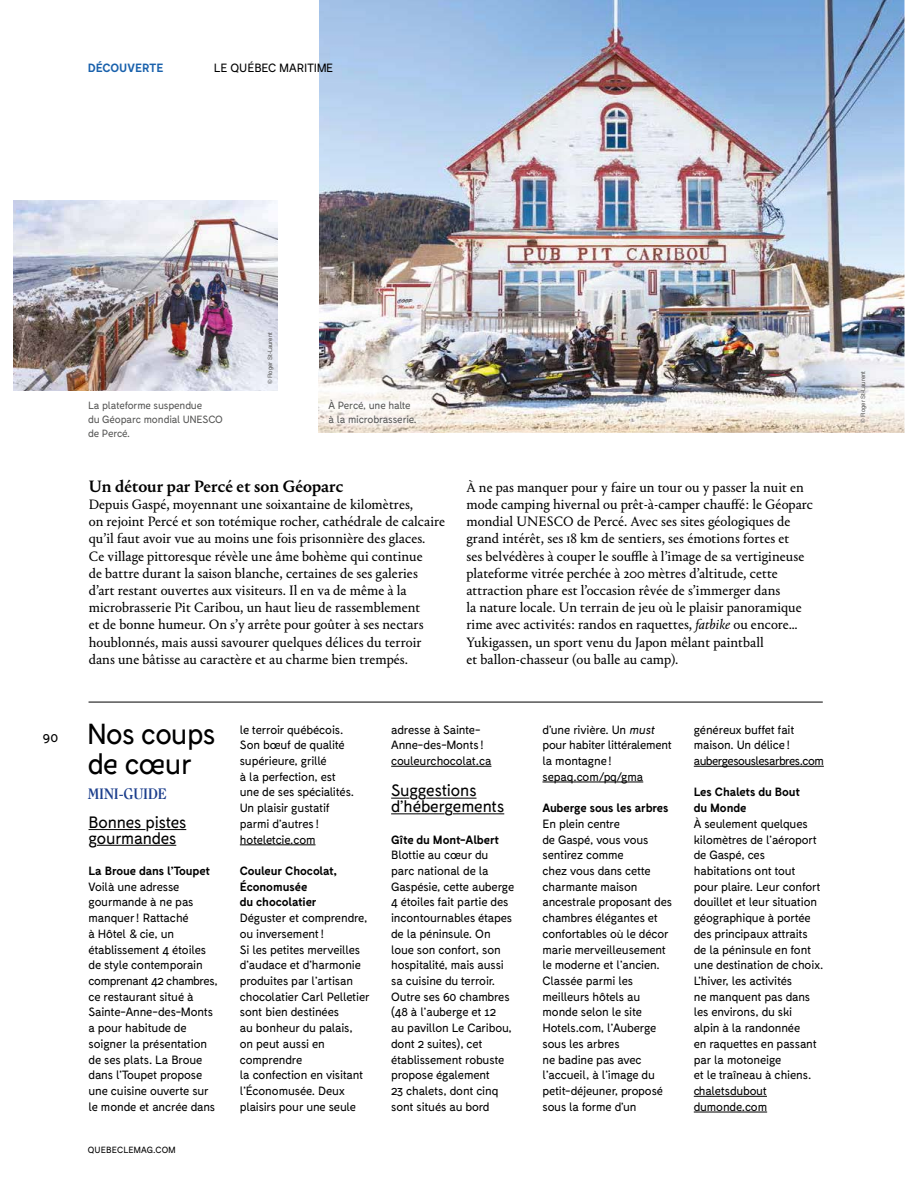
<style>
.page{position:relative;width:918px;height:1188px;background:#fff}
.page>*{position:absolute;margin:0;border:0;box-sizing:border-box;transform-origin:0 0}
.t1{font:28.95px/30.5px "Fabrik";letter-spacing:-.02em;color:#000}
.t2{font:500 17.25px "Portrait Text";color:#000}
.t3{font:16.5px/15.8px "Fabrik";color:#000}
.t4{font:700 15px "Clearface LT";letter-spacing:-.01em;color:#1c3e8c}
.t5{font:14.25px/17.2px "Portrait Text";color:#000}
.t6{font:13.5px "Fabrik";color:#000}
.t7{font:12px/15.8px "Fabrik";letter-spacing:-.01em;color:#000}
.t8{font:700 12px/15.8px "Fabrik";color:#000}
.t9{font:700 12px "Fabrik";color:#1961ac}
.t10{font:10.5px/14.2px "Fabrik";letter-spacing:-.01em;color:#575756}
.t11{font:9px "Fabrik";letter-spacing:.01em;color:#000}
.t12{font:6px "Helvetica";color:#575756}
.s1{font-style:italic}
</style>
<div class="page">
<img style="left:319px;top:0;width:585px;height:433px">
<hr style="left:89px;top:702px;width:734px;height:1px;background:#000">
<hr style="left:89px;top:829px;width:57px;height:1px;background:#000">
<hr style="left:155px;top:829px;width:31px;height:1px;background:#000">
<hr style="left:97px;top:845px;width:79px;height:1px;background:#000">
<hr style="left:240px;top:845px;width:76px;height:1px;background:#000">
<hr style="left:391px;top:766px;width:100px;height:1px;background:#000">
<svg style="left:391px;top:798px;width:18px;height:1px"></svg>
<hr style="left:426px;top:798px;width:51px;height:1px;background:#000">
<hr style="left:391px;top:813px;width:53px;height:1px;background:#000">
<hr style="left:453px;top:813px;width:51px;height:1px;background:#000">
<hr style="left:542px;top:782px;width:101px;height:1px;background:#000">
<hr style="left:694px;top:766px;width:130px;height:1px;background:#000">
<hr style="left:694px;top:1096px;width:73px;height:1px;background:#000">
<hr style="left:694px;top:1112px;width:73px;height:1px;background:#000">
<img style="left:13px;top:200px;width:264px;height:190px">
<img style="left:319px;top:370px;width:126px;height:63px">
<p class="t9" style="left:88px;top:63px;width:77px">DÉCOUVERTE</p>
<p class="t7" style="left:214px;top:61px;width:121px">LE QUÉBEC MARITIME</p>
<p class="t6" style="left:43px;top:732px;width:17px">90</p>
<p class="t10" style="left:88px;top:399px;width:136px">La plateforme suspendue<br>du Géoparc mondial UNESCO de Percé.</p>
<p class="t12" style="left:268px;top:384px;width:53px;rotate:-90deg">© Roger St-Laurent</p>
<p class="t10" style="left:329px;top:399px;width:90px">À Percé, une halte à la microbrasserie.</p>
<h2 class="t2" style="left:89px;top:479px;width:256px">Un détour par Percé et son Géoparc</h2>
<p class="t5" style="left:89px;top:497px;width:358px">Depuis Gaspé, moyennant une soixantaine de kilomètres,<br>on rejoint Percé et son totémique rocher, cathédrale de calcaire qu’il faut avoir vue au moins une fois prisonnière des glaces.<br>Ce village pittoresque révèle une âme bohème qui continue<br>de battre durant la saison blanche, certaines de ses galeries d’art restant ouvertes aux visiteurs. Il en va de même à la microbrasserie Pit Caribou, un haut lieu de rassemblement<br>et de bonne humeur. On s’y arrête pour goûter à ses nectars houblonnés, mais aussi savourer quelques délices du terroir dans une bâtisse au caractère et au charme bien trempés.</p>
<p class="t5" style="left:466px;top:480px;width:348px">À ne pas manquer pour y faire un tour ou y passer la nuit en mode camping hivernal ou prêt-à-camper chauffé : le Géoparc mondial UNESCO de Percé. Avec ses sites géologiques de grand intérêt, ses 18 km de sentiers, ses émotions fortes et<br>ses belvédères à couper le souffle à l’image de sa vertigineuse plateforme vitrée perchée à 200 mètres d’altitude, cette attraction phare est l’occasion rêvée de s’immerger dans<br>la nature locale. Un terrain de jeu où le plaisir panoramique rime avec activités : randos en raquettes, <span class="s1">fatbike</span> ou encore… Yukigassen, un sport venu du Japon mêlant paintball<br>et ballon-chasseur (ou balle au camp).</p>
<h1 class="t1" style="left:88px;top:720px;width:129px">Nos coups de cœur</h1>
<p class="t4" style="left:88px;top:785px;width:81px">MINI-GUIDE</p>
<h3 class="t3" style="left:89px;top:815px;width:99px">Bonnes pistes gourmandes</h3>
<p class="t8" style="left:89px;top:864px;width:123px">La Broue dans l’Toupet</p>
<p class="t7" style="left:89px;top:880px;width:131px">Voilà une adresse gourmande à ne pas manquer ! Rattaché<br>à Hôtel &amp; cie, un établissement 4 étoiles de style contemporain comprenant 42 chambres, ce restaurant situé à<br>Sainte-Anne-des-Monts a pour habitude de soigner la présentation de ses plats. La Broue dans l’Toupet propose une cuisine ouverte sur le monde et ancrée dans</p>
<p class="t11" style="left:88px;top:1147px;width:89px">QUEBECLEMAG.COM</p>
<p class="t7" style="left:240px;top:722px;width:116px">le terroir québécois.<br>Son bœuf de qualité supérieure, grillé<br>à la perfection, est une de ses spécialités.<br>Un plaisir gustatif parmi d’autres ! hoteletcie.com</p>
<p class="t8" style="left:240px;top:864px;width:99px">Couleur Chocolat,<br>Économusée<br>du chocolatier</p>
<p class="t7" style="left:240px;top:911px;width:131px">Déguster et comprendre, ou inversement !<br>Si les petites merveilles d’audace et d’harmonie produites par l’artisan chocolatier Carl Pelletier sont bien destinées<br>au bonheur du palais,<br>on peut aussi en comprendre<br>la confection en visitant l’Économusée. Deux plaisirs pour une seule</p>
<p class="t7" style="left:391px;top:722px;width:102px">adresse à Sainte-<br>Anne-des-Monts ! couleurchocolat.ca</p>
<h3 class="t3" style="left:391px;top:784px;width:115px">Suggestions d’hébergements</h3>
<p class="t8" style="left:391px;top:833px;width:110px">Gîte du Mont-Albert</p>
<p class="t7" style="left:391px;top:848px;width:125px">Blottie au cœur du parc national de la<br>Gaspésie, cette auberge<br>4 étoiles fait partie des incontournables étapes de la péninsule. On loue son confort, son hospitalité, mais aussi sa cuisine du terroir.<br>Outre ses 60 chambres (48 à l’auberge et 12<br>au pavillon Le Caribou, dont 2 suites), cet établissement robuste propose également<br>23 chalets, dont cinq sont situés au bord</p>
<p class="t7" style="left:542px;top:722px;width:131px">d’une rivière. Un <span class="s1">must </span>pour habiter littéralement la montagne ! sepaq.com/pq/gma</p>
<p class="t8" style="left:542px;top:801px;width:127px">Auberge sous les arbres</p>
<p class="t7" style="left:542px;top:817px;width:131px">En plein centre<br>de Gaspé, vous vous sentirez comme<br>chez vous dans cette charmante maison ancestrale proposant des chambres élégantes et confortables où le décor marie merveilleusement le moderne et l’ancien.<br>Classée parmi les meilleurs hôtels au monde selon le site<br>Hotels.com, l’Auberge sous les arbres<br>ne badine pas avec l’accueil, à l’image du petit-déjeuner, proposé sous la forme d’un</p>
<p class="t7" style="left:694px;top:722px;width:132px">généreux buffet fait maison. Un délice ! aubergesouslesarbres.com</p>
<p class="t8" style="left:694px;top:785px;width:108px">Les Chalets du Bout du Monde</p>
<p class="t7" style="left:694px;top:817px;width:131px">À seulement quelques kilomètres de l’aéroport de Gaspé, ces habitations ont tout<br>pour plaire. Leur confort douillet et leur situation géographique à portée des principaux attraits de la péninsule en font une destination de choix.<br>L’hiver, les activités<br>ne manquent pas dans les environs, du ski<br>alpin à la randonnée<br>en raquettes en passant par la motoneige<br>et le traîneau à chiens. chaletsdubout dumonde.com</p>
<p class="t12" style="left:861px;top:423px;width:54px;rotate:-90deg">© Roger St-Laurent</p>
</div>
